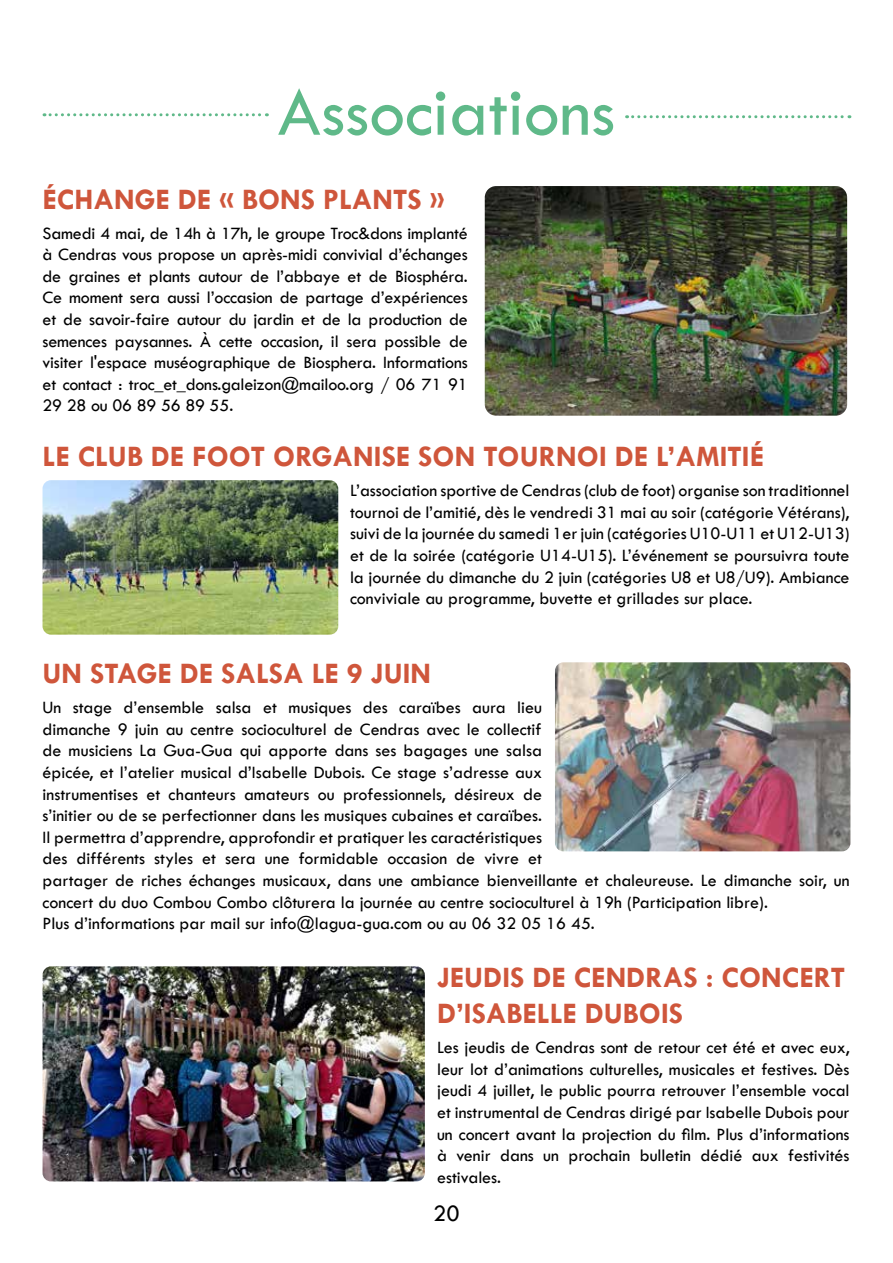
<style>
.page{position:relative;width:893px;height:1263px;background:#fff}
.page>*{position:absolute;margin:0;border:0;box-sizing:border-box;transform-origin:0 0}
.t1{font:72px "Tw Cen";color:#5fb989}
.t2{font:700 30px/36px "Tw Cen";color:#cf563b}
.t3{font:24px "Tw Cen";color:#000}
.t4{font:18px/21.6px "Tw Cen";color:#000;text-align:justify}
</style>
<div class="page">
<svg style="left:44px;top:113px;width:223px;height:3px"></svg>
<svg style="left:627px;top:115px;width:223px;height:3px"></svg>
<img style="left:43px;top:480px;width:295px;height:155px">
<img style="left:485px;top:186px;width:362px;height:230px">
<img style="left:555px;top:662px;width:295px;height:189px">
<img style="left:43px;top:966px;width:382px;height:215px">
<h1 class="t1" style="left:278px;top:69px;width:339px">Associations</h1>
<h2 class="t2" style="left:43px;top:180px;width:404px">ÉCHANGE DE « BONS PLANTS »</h2>
<p class="t4" style="left:43px;top:222px;width:427px">Samedi 4 mai, de 14h à 17h, le groupe Troc&amp;dons implanté à Cendras vous propose un après-midi convivial d’échanges de graines et plants autour de l’abbaye et de Biosphéra.<br>Ce moment sera aussi l’occasion de partage d’expériences et de savoir-faire autour du jardin et de la production de semences paysannes. À cette occasion, il sera possible de visiter l'espace muséographique de Biosphera. Informations et contact : troc_et_dons.galeizon@mailoo.org / 06 71 91<br>29 28 ou 06 89 56 89 55.</p>
<h2 class="t2" style="left:43px;top:438px;width:723px">LE CLUB DE FOOT ORGANISE SON TOURNOI DE L’AMITIÉ</h2>
<p class="t4" style="left:350px;top:480px;width:501px">L’association sportive de Cendras (club de foot) organise son traditionnel tournoi de l’amitié, dès le vendredi 31 mai au soir (catégorie Vétérans), suivi de la journée du samedi 1er juin (catégories U10-U11 et U12-U13) et de la soirée (catégorie U14-U15). L’événement se poursuivra toute la journée du dimanche du 2 juin (catégories U8 et U8/U9). Ambiance conviviale au programme, buvette et grillades sur place.</p>
<h2 class="t2" style="left:43px;top:655px;width:390px">UN STAGE DE SALSA LE 9 JUIN</h2>
<p class="t4" style="left:43px;top:696px;width:809px;text-align:left">Un stage d’ensemble salsa et musiques des caraïbes aura lieu<br>dimanche 9 juin au centre socioculturel de Cendras avec le collectif<br>de musiciens La Gua-Gua qui apporte dans ses bagages une salsa<br>épicée, et l’atelier musical d’Isabelle Dubois. Ce stage s’adresse aux<br>instrumentises et chanteurs amateurs ou professionnels, désireux de<br>s’initier ou de se perfectionner dans les musiques cubaines et caraïbes.<br>Il permettra d’apprendre, approfondir et pratiquer les caractéristiques<br>des différents styles et sera une formidable occasion de vivre et<br>partager de riches échanges musicaux, dans une ambiance bienveillante et chaleureuse. Le dimanche soir, un concert du duo Combou Combo clôturera la journée au centre socioculturel à 19h (Participation libre).<br>Plus d’informations par mail sur info@lagua-gua.com ou au 06 32 05 16 45.</p>
<h2 class="t2" style="left:437px;top:959px;width:410px">JEUDIS DE CENDRAS : CONCERT<br>D’ISABELLE DUBOIS</h2>
<p class="t4" style="left:437px;top:1037px;width:414px">Les jeudis de Cendras sont de retour cet été et avec eux, leur lot d’animations culturelles, musicales et festives. Dès jeudi 4 juillet, le public pourra retrouver l’ensemble vocal et instrumental de Cendras dirigé par Isabelle Dubois pour un concert avant la projection du film. Plus d’informations à venir dans un prochain bulletin dédié aux festivités estivales.</p>
<h3 class="t3" style="left:433px;top:1199px;width:28px">20</h3>
</div>
